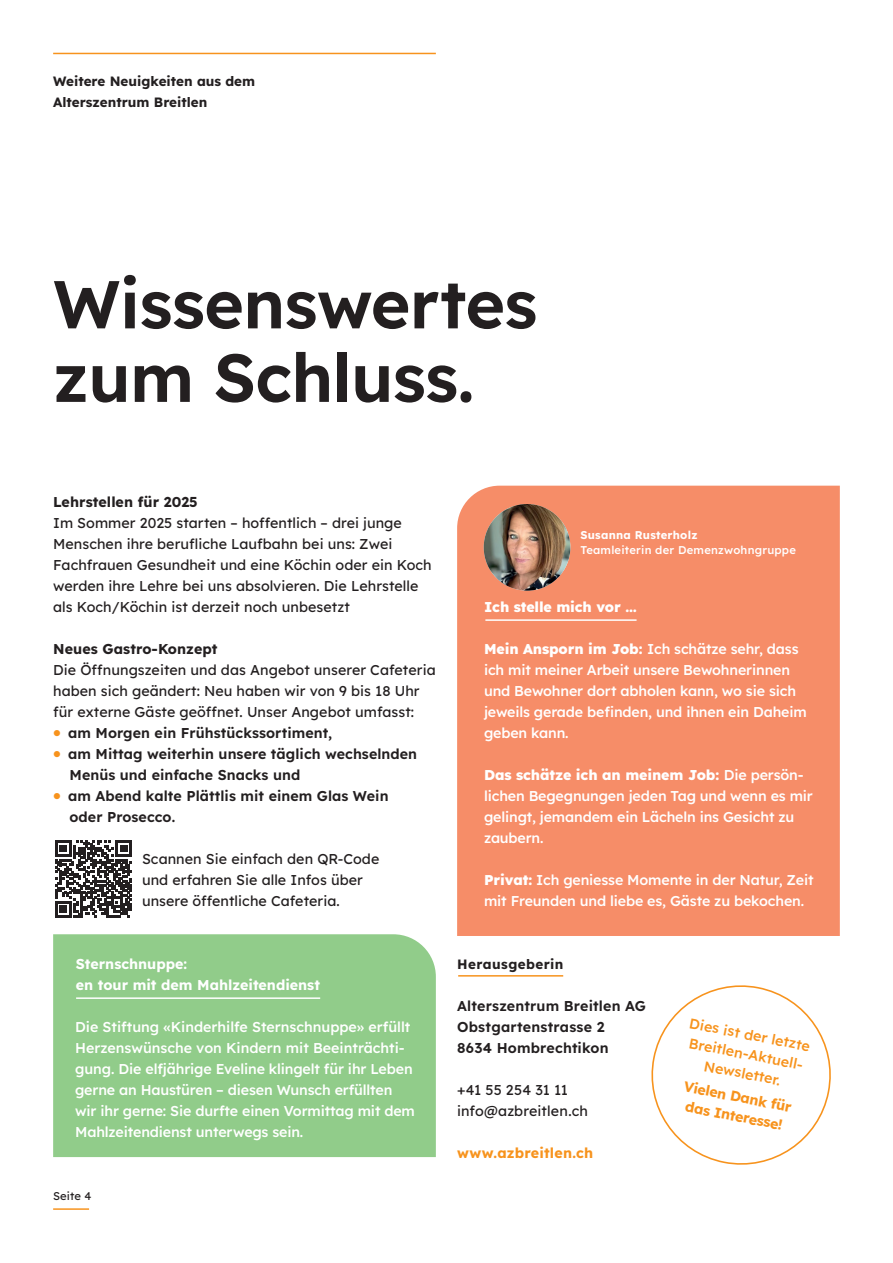
<style>
.page{position:relative;width:893px;height:1263px;background:#fff}
.page>*{position:absolute;margin:0;border:0;box-sizing:border-box;transform-origin:0 0}
.t1{font:600 67.5px/73.5px "Lexend";letter-spacing:-.01em;color:#231f20}
.t2{font:500 14.25px/21px "Lexend";letter-spacing:-.01em;color:#fff}
.t3{font:14.25px/21px "Lexend";letter-spacing:.005em;color:#231f20}
.t4{font:600 14.25px/21px "Lexend";letter-spacing:.005em;color:#231f20}
.t5{font:500 14.25px/19.5px "Lexend";color:#f7931d;text-align:center}
.t6{font:700 14.25px/19.5px "Lexend";letter-spacing:.015em;color:#f7931d;text-align:center}
.t7{font:700 14.25px/21px "Lexend";color:#fff}
.t8{font:700 14.25px "Lexend";letter-spacing:.005em;color:#231f20}
.t9{font:800 14.25px "Lexend";letter-spacing:-.01em;color:#fff}
.t10{font:700 13.5px/21px "Lexend";color:#231f20}
.t11{font:700 13.5px "Lexend";letter-spacing:.03em;color:#231f20}
.t12{font:500 11.25px "Lexend";letter-spacing:.02em;color:#fff}
.t13{font:700 11.25px "Lexend";letter-spacing:.02em;color:#fff}
.t14{font:11.25px "Lexend";letter-spacing:.01em;color:#231f20}
.s1{font-size:22.5px;color:#f7931d}
.s2{font-weight:800}
</style>
<div class="page">
<hr style="left:458px;top:975px;width:105px;height:1px;background:#f7931d">
<div style="left:457px;top:486px;width:383px;height:450px;background:#f68d68"></div>
<div style="left:53px;top:934px;width:383px;height:223px;background:#91cc8a"></div>
<hr style="left:53px;top:53px;width:383px;height:1px;background:#f7931d">
<img style="left:484px;top:504px;width:86px;height:87px;border-radius:43px">
<hr style="left:485px;top:619px;width:152px;height:2px;background:#fff">
<hr style="left:53px;top:1208px;width:36px;height:2px;background:#f7931d">
<hr style="left:76px;top:997px;width:244px;height:2px;background:#fff">
<svg style="left:651px;top:985px;width:180px;height:180px"></svg>
<svg style="left:55px;top:840px;width:77px;height:77px"></svg>
<p class="t10" style="left:53px;top:70px;width:204px">Weitere Neuigkeiten aus dem<br>Alterszentrum Breitlen</p>
<h1 class="t1" style="left:53px;top:263px;width:486px">Wissenswertes zum Schluss.</h1>
<p class="t8" style="left:53px;top:490px;width:146px">Lehrstellen für 2025</p>
<p class="t3" style="left:53px;top:511px;width:380px">Im Sommer 2025 starten – hoffentlich – drei junge Menschen ihre berufliche Laufbahn bei uns: Zwei Fachfrauen Gesundheit und eine Köchin oder ein Koch werden ihre Lehre bei uns absolvieren. Die Lehrstelle als Koch/Köchin ist derzeit noch unbesetzt</p>
<p class="t8" style="left:53px;top:637px;width:166px">Neues Gastro-Konzept</p>
<p class="t3" style="left:53px;top:658px;width:384px">Die Öffnungszeiten und das Angebot unserer Cafeteria haben sich geändert: Neu haben wir von 9 bis 18 Uhr für externe Gäste geöffnet. Unser Angebot umfasst:</p>
<p class="t4" style="left:53px;top:721px;width:281px"><span class="s1">•</span> am Morgen ein Frühstückssortiment,</p>
<p class="t4" style="left:70px;top:742px;width:349px;text-indent:-16px"><span class="s1">•</span> am Mittag weiterhin unsere täglich wechselnden<br>Menüs und einfache Snacks und</p>
<p class="t4" style="left:70px;top:784px;width:321px;text-indent:-16px"><span class="s1">•</span> am Abend kalte Plättlis mit einem Glas Wein oder Prosecco.</p>
<p class="t3" style="left:142px;top:847px;width:239px">Scannen Sie einfach den QR-Code und erfahren Sie alle Infos über unsere öffentliche Cafeteria.</p>
<p class="t13" style="left:580px;top:526px;width:119px">Susanna Rusterholz</p>
<p class="t12" style="left:580px;top:541px;width:217px">Teamleiterin der Demenzwohngruppe</p>
<p class="t9" style="left:484px;top:595px;width:154px">Ich stelle mich vor …</p>
<p class="t2" style="left:484px;top:637px;width:324px"><span class="s2">Mein Ansporn im Job:</span> Ich schätze sehr, dass ich mit meiner Arbeit unsere Bewohnerinnen und Bewohner dort abholen kann, wo sie sich jeweils gerade befinden, und ihnen ein Daheim geben kann.</p>
<p class="t2" style="left:484px;top:763px;width:330px"><span class="s2">Das schätze ich an meinem Job:</span> Die persön&shy;lichen Begegnungen jeden Tag und wenn es mir gelingt, jemandem ein Lächeln ins Gesicht zu zaubern.</p>
<p class="t2" style="left:484px;top:868px;width:331px"><span class="s2">Privat:</span> Ich geniesse Momente in der Natur, Zeit mit Freunden und liebe es, Gäste zu bekochen.</p>
<p class="t11" style="left:457px;top:953px;width:108px">Herausgeberin</p>
<p class="t4" style="left:457px;top:994px;width:190px">Alterszentrum Breitlen AG<br>Obstgartenstrasse 2<br>8634 Hombrechtikon</p>
<p class="t3" style="left:457px;top:1078px;width:132px">+41 55 254 31 11 info@azbreitlen.ch</p>
<p class="t6" style="left:457px;top:1142px;width:138px">www.azbreitlen.ch</p>
<p class="t7" style="left:76px;top:952px;width:246px">Sternschnuppe:<br>en tour mit dem Mahlzeitendienst</p>
<p class="t2" style="left:75px;top:1015px;width:341px">Die Stiftung «Kinderhilfe Sternschnuppe» erfüllt Herzenswünsche von Kindern mit Beeinträchti&shy;gung. Die elfjährige Eveline klingelt für ihr Leben gerne an Haustüren – diesen Wunsch erfüllten wir ihr gerne: Sie durfte einen Vormittag mit dem Mahlzeitendienst unterwegs sein.</p>
<p class="t5" style="left:691px;top:1012px;width:124px;rotate:11deg">Dies ist der letzte<br>Breitlen-Aktuell-<br>Newsletter.</p>
<p class="t6" style="left:686px;top:1075px;width:111px;rotate:11deg">Vielen Dank für das Interesse!</p>
<p class="t14" style="left:53px;top:1187px;width:40px">Seite 4</p>
</div>
